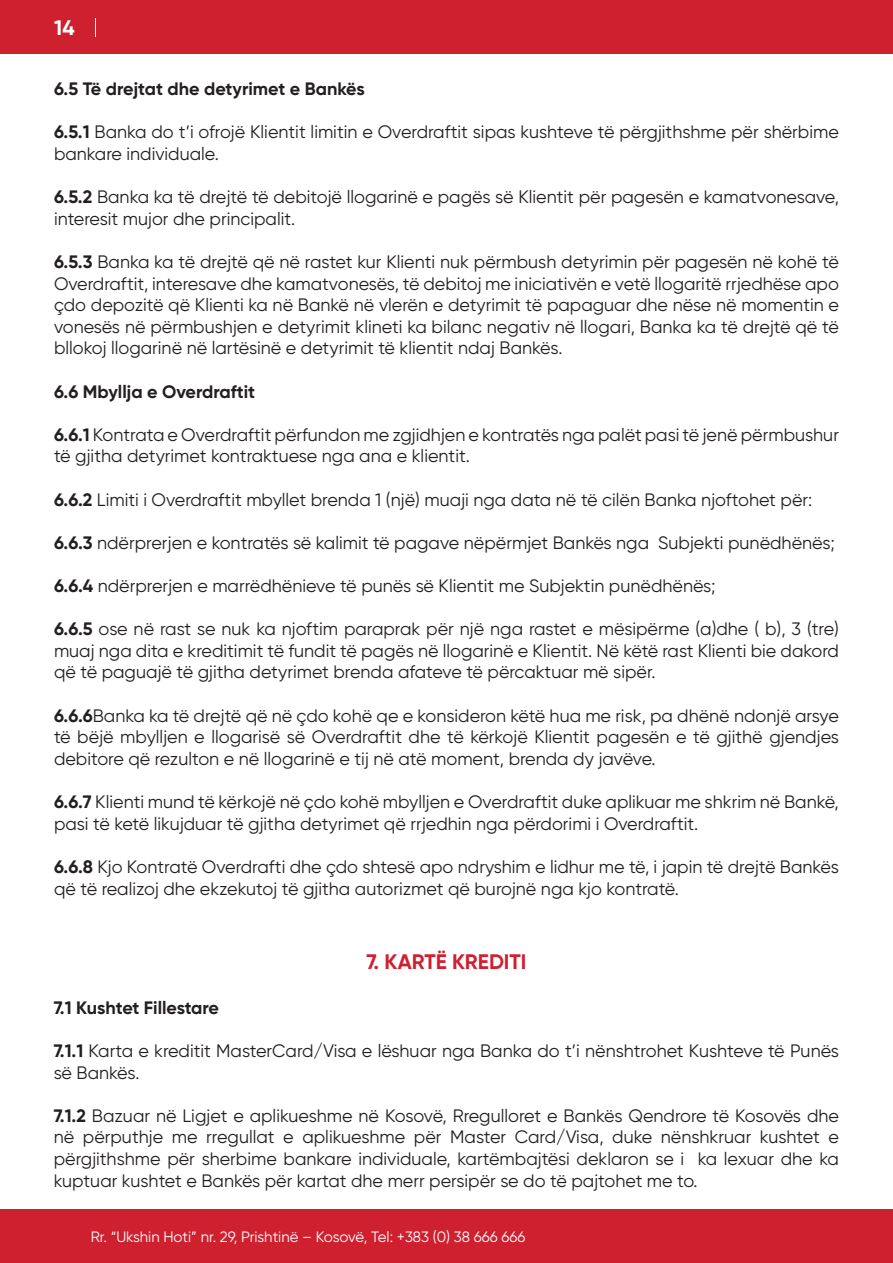
<style>
.page{position:relative;width:893px;height:1263px;background:#fff}
.page>*{position:absolute;margin:0;border:0;box-sizing:border-box;transform-origin:0 0}
.t1{font:700 21px "Gilroy";color:#d01f30}
.t2{font:700 21px "Gilroy";color:#fff}
.t3{font:18px/21.6px "Gilroy";color:#231f20}
.t4{font:700 18px "Gilroy";color:#231f20}
.t5{font:15px "Gilroy";color:#fff}
.s1{font-weight:700}
</style>
<div class="page">
<div style="left:0;top:0;width:893px;height:54px;background:#cf202f"></div>
<div style="left:0;top:1209px;width:893px;height:54px;background:#cf202f"></div>
<svg style="left:95px;top:18px;width:1px;height:19px"></svg>
<p class="t2" style="left:54px;top:14px;width:22px">14</p>
<p class="t4" style="left:54px;top:78px;width:312px">6.5 Të drejtat dhe detyrimet e Bankës</p>
<p class="t3" style="left:54px;top:121px;width:786px"><span class="s1">6.5.1</span> Banka do t’i ofrojë Klientit limitin e Overdraftit sipas kushteve të përgjithshme për shërbime bankare individuale.</p>
<p class="t3" style="left:54px;top:186px;width:787px"><span class="s1">6.5.2</span> Banka ka të drejtë të debitojë llogarinë e pagës së Klientit për pagesën e kamatvonesave, interesit mujor dhe principalit.</p>
<p class="t3" style="left:54px;top:251px;width:787px;text-align:justify"><span class="s1">6.5.3</span> Banka ka të drejtë që në rastet kur Klienti nuk përmbush detyrimin për pagesën në kohë të Overdraftit, interesave dhe kamatvonesës, të debitoj me iniciativën e vetë llogaritë rrjedhëse apo çdo depozitë që Klienti ka në Bankë në vlerën e detyrimit të papaguar dhe nëse në momentin e vonesës në përmbushjen e detyrimit klineti ka bilanc negativ në llogari, Banka ka të drejtë që të bllokoj llogarinë në lartësinë e detyrimit të klientit ndaj Bankës.</p>
<p class="t4" style="left:54px;top:380px;width:203px">6.6 Mbyllja e Overdraftit</p>
<p class="t3" style="left:54px;top:424px;width:786px"><span class="s1">6.6.1</span> Kontrata e Overdraftit përfundon me zgjidhjen e kontratës nga palët pasi të jenë përmbushur të gjitha detyrimet kontraktuese nga ana e klientit.</p>
<p class="t3" style="left:54px;top:488px;width:760px"><span class="s1">6.6.2</span> Limiti i Overdraftit mbyllet brenda 1 (një) muaji nga data në të cilën Banka njoftohet për:</p>
<p class="t3" style="left:54px;top:532px;width:782px"><span class="s1">6.6.3</span> ndërprerjen e kontratës së kalimit të pagave nëpërmjet Bankës nga Subjekti punëdhënës;</p>
<p class="t3" style="left:54px;top:575px;width:663px"><span class="s1">6.6.4</span> ndërprerjen e marrëdhënieve të punës së Klientit me Subjektin punëdhënës;</p>
<p class="t3" style="left:54px;top:618px;width:786px;text-align:justify"><span class="s1">6.6.5</span> ose në rast se nuk ka njoftim paraprak për një nga rastet e mësipërme (a)dhe ( b), 3 (tre) muaj nga dita e kreditimit të fundit të pagës në llogarinë e Klientit. Në këtë rast Klienti bie dakord që të paguajë të gjitha detyrimet brenda afateve të përcaktuar më sipër.</p>
<p class="t3" style="left:54px;top:704px;width:786px;text-align:justify"><span class="s1">6.6.6</span>Banka ka të drejtë që në çdo kohë qe e konsideron këtë hua me risk, pa dhënë ndonjë arsye të bëjë mbylljen e llogarisë së Overdraftit dhe të kërkojë Klientit pagesën e të gjithë gjendjes debitore që rezulton e në llogarinë e tij në atë moment, brenda dy javëve.</p>
<p class="t3" style="left:54px;top:791px;width:786px"><span class="s1">6.6.7</span> Klienti mund të kërkojë në çdo kohë mbylljen e Overdraftit duke aplikuar me shkrim në Bankë, pasi të ketë likujduar të gjitha detyrimet që rrjedhin nga përdorimi i Overdraftit.</p>
<p class="t3" style="left:54px;top:856px;width:786px"><span class="s1">6.6.8</span> Kjo Kontratë Overdrafti dhe çdo shtesë apo ndryshim e lidhur me të, i japin të drejtë Bankës që të realizoj dhe ekzekutoj të gjitha autorizmet që burojnë nga kjo kontratë.</p>
<p class="t1" style="left:366px;top:949px;width:162px">7. KARTË KREDITI</p>
<p class="t4" style="left:54px;top:996px;width:167px">7.1 Kushtet Fillestare</p>
<p class="t3" style="left:54px;top:1040px;width:787px"><span class="s1">7.1.1</span> Karta e kreditit MasterCard/Visa e lëshuar nga Banka do t’i nënshtrohet Kushteve të Punës së Bankës.</p>
<p class="t3" style="left:54px;top:1104px;width:787px;text-align:justify"><span class="s1">7.1.2</span> Bazuar në Ligjet e aplikueshme në Kosovë, Rregulloret e Bankës Qendrore të Kosovës dhe në përputhje me rregullat e aplikueshme për Master Card/Visa, duke nënshkruar kushtet e përgjithshme për sherbime bankare individuale, kartëmbajtësi deklaron se i ka lexuar dhe ka kuptuar kushtet e Bankës për kartat dhe merr persipër se do të pajtohet me to.</p>
<p class="t5" style="left:91px;top:1227px;width:436px">Rr. “Ukshin Hoti” nr. 29, Prishtinë – Kosovë, Tel: +383 (0) 38 666 666</p>
</div>
